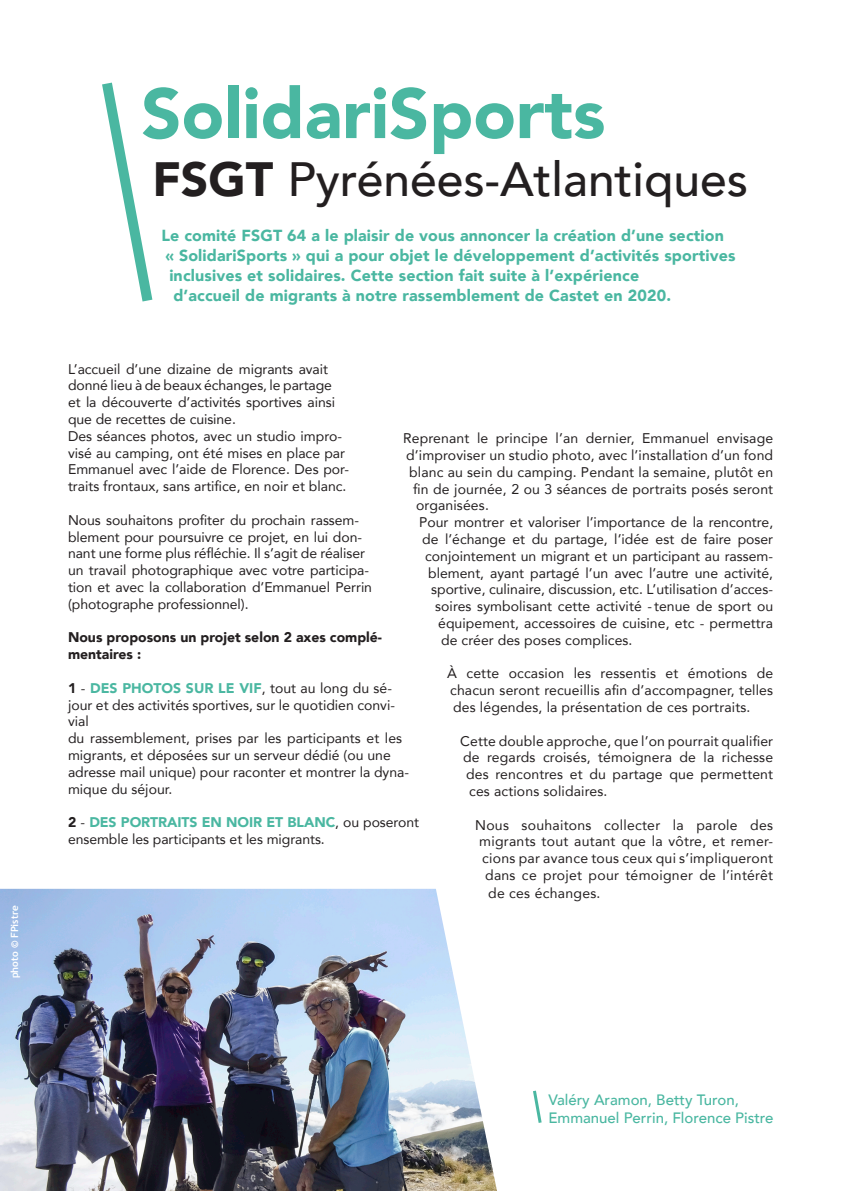
<style>
.page{position:relative;width:842px;height:1191px;background:#fff}
.page>*{position:absolute;margin:0;border:0;box-sizing:border-box;transform-origin:0 0}
.t1{font:900 70px "Avenir";color:#4ab7a1}
.t2{font:500 48px "Avenir";color:#231f20}
.t3{font:900 16px/20px "Avenir";letter-spacing:.01em;color:#4ab7a1}
.t4{font:500 15px "Avenir";color:#4ab7a1}
.t5{font:14px/16.8px "Avenir";color:#231f20}
.t6{font:14px "Avenir";letter-spacing:.02em;color:#231f20}
.t7{font:900 14px/16.8px "Avenir";color:#231f20}
.txt_baton{font:700 10px "Trebuchet MS";color:#fff}
.s1{font-weight:900}
.s2{font-weight:900;color:#4ab7a1}
</style>
<div class="page">
<img style="left:0;top:888px;width:497px;height:303px">
<svg style="left:102px;top:82px;width:51px;height:220px"></svg>
<svg style="left:533px;top:1090px;width:9px;height:33px"></svg>
<p class="txt_baton" style="left:8px;top:978px;width:75px;rotate:-90deg">photo © FPistre</p>
<p class="t1" style="left:141px;top:54px;width:466px">SolidariSports</p>
<p class="t2" style="left:152px;top:137px;width:597px"><span class="s1">FSGT</span> Pyrénées-Atlantiques</p>
<p class="t3" style="left:161px;top:225px;width:576px">Le comité FSGT 64 a le plaisir de vous annoncer la création d’une section « SolidariSports » qui a pour objet le développement d’activités sportives inclusives et solidaires. Cette section fait suite à l’expérience</p>
<p class="t3" style="left:173px;top:285px;width:499px">d’accueil de migrants à notre rassemblement de Castet en 2020.</p>
<p class="t5" style="left:68px;top:360px;width:268px">L’accueil d’une dizaine de migrants avait donné lieu à de beaux échanges, le partage et la découverte d’activités sportives ainsi que de recettes de cuisine.</p>
<p class="t5" style="left:68px;top:427px;width:283px">Des séances photos, avec un studio impro&shy;visé au camping, ont été mises en place par Emmanuel avec l’aide de Florence. Des por&shy;traits frontaux, sans artifice, en noir et blanc.</p>
<p class="t5" style="left:68px;top:511px;width:306px">Nous souhaitons profiter du prochain rassem&shy;blement pour poursuivre ce projet, en lui don&shy;nant une forme plus réfléchie. Il s’agit de réaliser un travail photographique avec votre participa&shy;tion et avec la collaboration d’Emmanuel Perrin (photographe professionnel).</p>
<p class="t7" style="left:68px;top:629px;width:316px">Nous proposons un projet selon 2 axes complé&shy;mentaires :</p>
<p class="t5" style="left:68px;top:679px;width:329px"><span class="s1">1</span> - <span class="s2">DES PHOTOS SUR LE VIF</span>, tout au long du sé&shy;jour et des activités sportives, sur le quotidien convi&shy;vial</p>
<p class="t5" style="left:68px;top:729px;width:335px">du rassemblement, prises par les participants et les migrants, et déposées sur un serveur dédié (ou une</p>
<p class="t5" style="left:68px;top:763px;width:343px">adresse mail unique) pour raconter et montrer la dyna&shy;mique du séjour.</p>
<p class="t5" style="left:68px;top:813px;width:353px"><span class="s1">2</span> - <span class="s2">DES PORTRAITS EN NOIR ET BLANC</span>, ou poseront ensemble les participants et les migrants.</p>
<p class="t5" style="left:403px;top:429px;width:371px">Reprenant le principe l’an dernier, Emmanuel envisage</p>
<p class="t5" style="left:406px;top:446px;width:368px">d’improviser un studio photo, avec l’installation d’un fond</p>
<p class="t5" style="left:409px;top:463px;width:366px">blanc au sein du camping. Pendant la semaine, plutôt en</p>
<p class="t5" style="left:413px;top:480px;width:362px">fin de journée, 2 ou 3 séances de portraits posés seront</p>
<p class="t5" style="left:416px;top:496px;width:74px">organisées.</p>
<p class="t5" style="left:419px;top:513px;width:356px">Pour montrer et valoriser l’importance de la rencontre,</p>
<p class="t5" style="left:422px;top:530px;width:353px">de l’échange et du partage, l’idée est de faire poser</p>
<p class="t5" style="left:425px;top:547px;width:350px">conjointement un migrant et un participant au rassem-</p>
<p class="t5" style="left:428px;top:564px;width:346px">blement, ayant partagé l’un avec l’autre une activité,</p>
<p class="t5" style="left:431px;top:580px;width:344px">sportive, culinaire, discussion, etc. L’utilisation d’acces-</p>
<p class="t5" style="left:435px;top:597px;width:340px">soires symbolisant cette activité -tenue de sport ou</p>
<p class="t5" style="left:438px;top:614px;width:337px">équipement, accessoires de cuisine, etc - permettra</p>
<p class="t5" style="left:441px;top:631px;width:193px">de créer des poses complices.</p>
<p class="t5" style="left:447px;top:664px;width:328px;text-align:justify">À cette occasion les ressentis et émotions de chacun seront recueillis afin d’accompagner, telles des légendes, la présentation de ces portraits.</p>
<p class="t5" style="left:460px;top:732px;width:315px">Cette double approche, que l’on pourrait qualifier</p>
<p class="t5" style="left:463px;top:748px;width:312px">de regards croisés, témoignera de la richesse</p>
<p class="t5" style="left:466px;top:765px;width:308px">des rencontres et du partage que permettent</p>
<p class="t5" style="left:469px;top:782px;width:140px">ces actions solidaires.</p>
<p class="t6" style="left:475px;top:813px;width:299px">Nous souhaitons collecter la parole des</p>
<p class="t6" style="left:479px;top:830px;width:296px">migrants tout autant que la vôtre, et remer-</p>
<p class="t6" style="left:482px;top:847px;width:292px">cions par avance tous ceux qui s’impliqueront</p>
<p class="t6" style="left:485px;top:864px;width:290px">dans ce projet pour témoigner de l’intérêt</p>
<p class="t6" style="left:488px;top:882px;width:114px">de ces échanges.</p>
<p class="t4" style="left:548px;top:1086px;width:192px">Valéry Aramon, Betty Turon,</p>
<p class="t4" style="left:548px;top:1104px;width:227px">Emmanuel Perrin, Florence Pistre</p>
</div>
